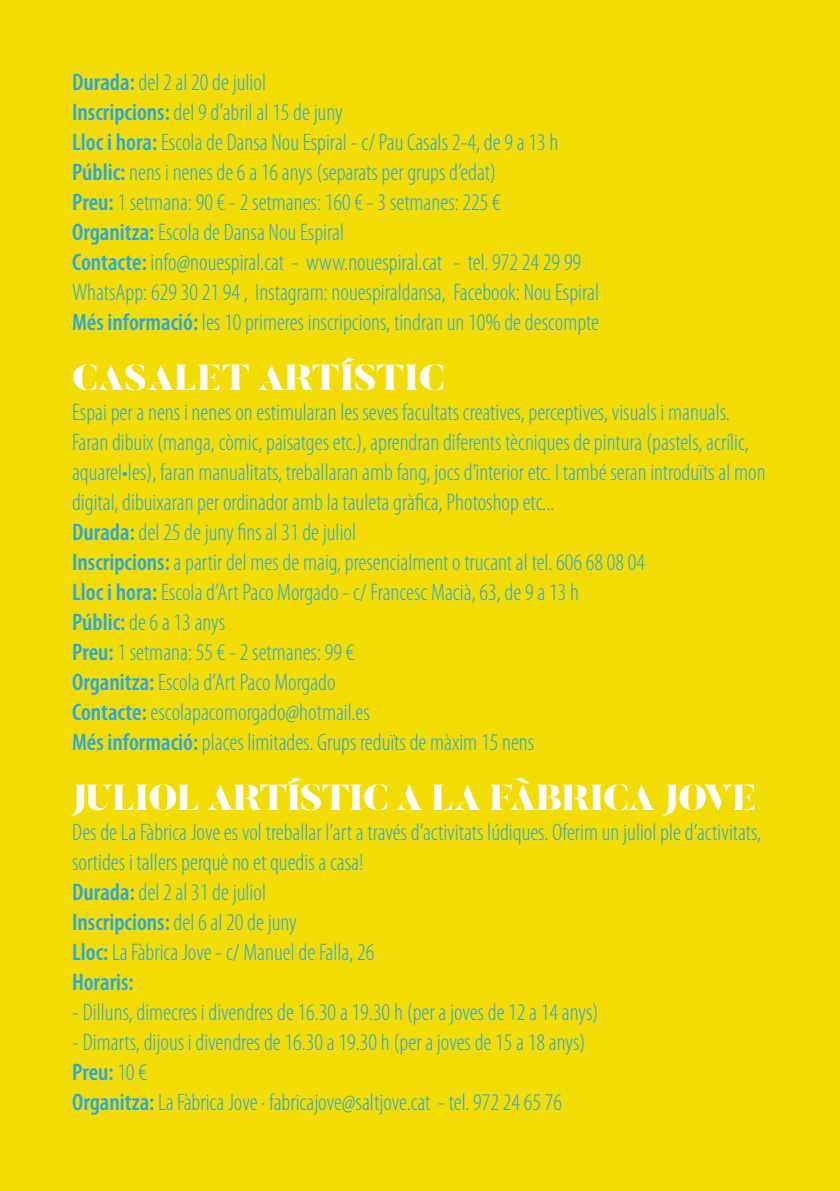
<style>
.page{position:relative;width:840px;height:1191px;background:#fff}
.page>*{position:absolute;margin:0;border:0;box-sizing:border-box;transform-origin:0 0}
.t1{font:900 36px "Butler Stencil";letter-spacing:-.02em;color:#fff}
.t2{font:900 36px "Butler Stencil";color:#fff}
.t3{font:300 condensed 24px/30px "Myriad Pro";color:#25a9e0}
.s1{font-weight:600}
</style>
<div class="page">
<div style="left:0;top:0;width:839px;height:1191px;background:#f2dc03"></div>
<p class="t3" style="left:72px;top:68px;width:528px"><span class="s1">Durada:</span> del 2 al 20 de juliol<br><span class="s1">Inscripcions:</span> del 9 d’abril al 15 de juny<br><span class="s1">Lloc i hora:</span> Escola de Dansa Nou Espiral - c/ Pau Casals 2-4, de 9 a 13 h <span class="s1">Públic:</span> nens i nenes de 6 a 16 anys (separats per grups d’edat)<br><span class="s1">Preu:</span> 1 setmana: 90 € - 2 setmanes: 160 € - 3 setmanes: 225 €<br><span class="s1">Organitza:</span> Escola de Dansa Nou Espiral<br><span class="s1">Contacte:</span> info@nouespiral.cat - www.nouespiral.cat - tel. 972 24 29 99<br>WhatsApp: 629 30 21 94 , Instagram: nouespiraldansa, Facebook: Nou Espiral <span class="s1">Més informació:</span> les 10 primeres inscripcions, tindran un 10% de descompte</p>
<h1 class="t2" style="left:72px;top:355px;width:374px">CASALET ARTÍSTIC</h1>
<p class="t3" style="left:72px;top:398px;width:694px">Espai per a nens i nenes on estimularan les seves facultats creatives, perceptives, visuals i manuals.<br>Faran dibuix (manga, còmic, paisatges etc.), aprendran diferents tècniques de pintura (pastels, acrílic, aquarel•les), faran manualitats, treballaran amb fang, jocs d’interior etc. I també seran introduïts al mon digital, dibuixaran per ordinador amb la tauleta gràfica, Photoshop etc...<br><span class="s1">Durada:</span> del 25 de juny fins al 31 de juliol<br><span class="s1">Inscripcions:</span> a partir del mes de maig, presencialment o trucant al tel. 606 68 08 04<br><span class="s1">Lloc i hora:</span> Escola d’Art Paco Morgado - c/ Francesc Macià, 63, de 9 a 13 h<br><span class="s1">Públic:</span> de 6 a 13 anys<br><span class="s1">Preu:</span> 1 setmana: 55 € - 2 setmanes: 99 €<br><span class="s1">Organitza:</span> Escola d’Art Paco Morgado<br><span class="s1">Contacte:</span> escolapacomorgado@hotmail.es<br><span class="s1">Més informació:</span> places limitades. Grups reduïts de màxim 15 nens</p>
<h1 class="t1" style="left:72px;top:775px;width:686px">JULIOL ARTÍSTIC A LA FÀBRICA JOVE</h1>
<p class="t3" style="left:72px;top:818px;width:690px">Des de La Fàbrica Jove es vol treballar l’art a través d’activitats lúdiques. Oferim un juliol ple d’activitats, sortides i tallers perquè no et quedis a casa!<br><span class="s1">Durada:</span> del 2 al 31 de juliol<br><span class="s1">Inscripcions:</span> del 6 al 20 de juny<br><span class="s1">Lloc:</span> La Fàbrica Jove - c/ Manuel de Falla, 26<br><span class="s1">Horaris:</span></p>
<p class="t3" style="left:72px;top:998px;width:527px">- Dilluns, dimecres i divendres de 16.30 a 19.30 h (per a joves de 12 a 14 anys)</p>
<p class="t3" style="left:72px;top:1028px;width:514px">- Dimarts, dijous i divendres de 16.30 a 19.30 h (per a joves de 15 a 18 anys)<br><span class="s1">Preu:</span> 10 €<br><span class="s1">Organitza:</span> La Fàbrica Jove · fabricajove@saltjove.cat - tel. 972 24 65 76</p>
</div>
